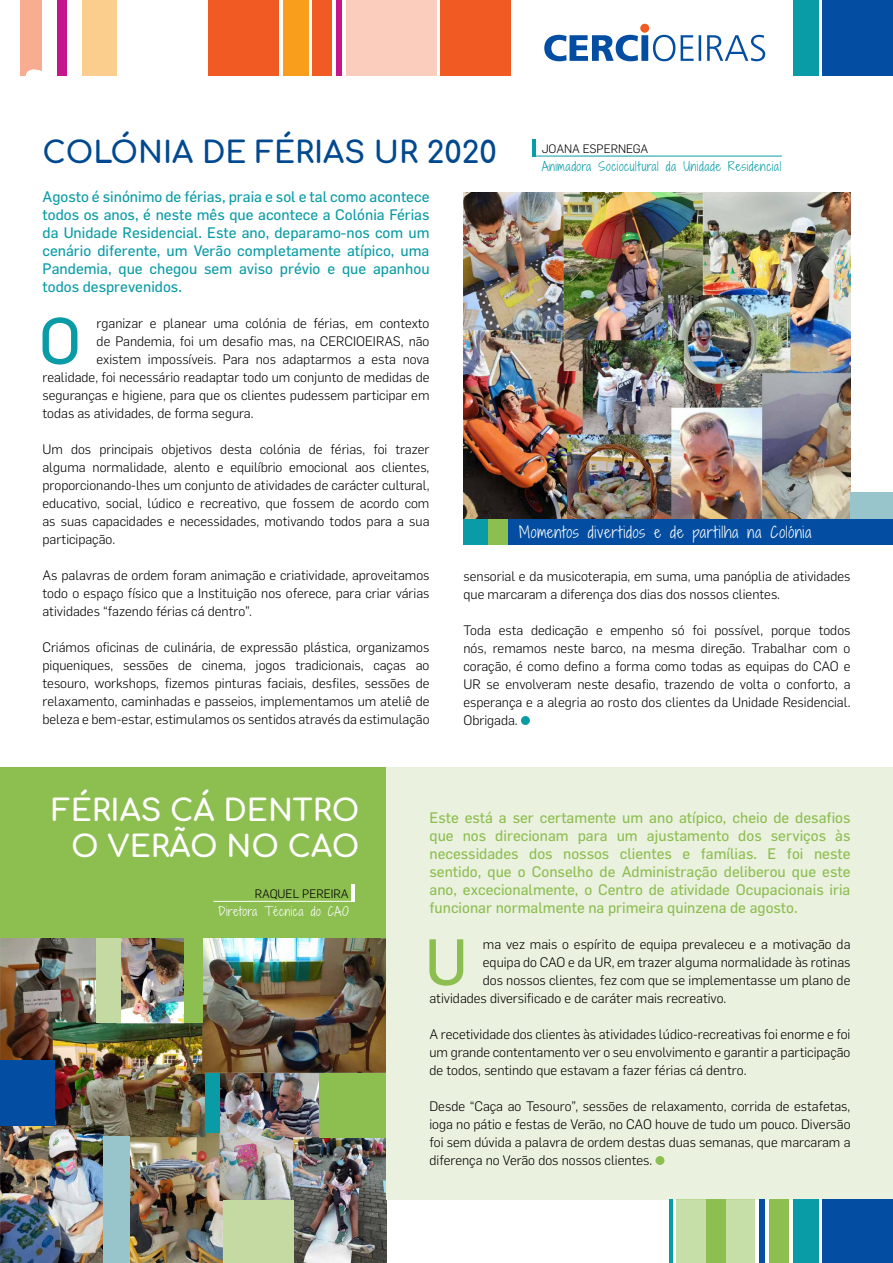
<style>
.page{position:relative;width:893px;height:1263px;background:#fff}
.page>*{position:absolute;margin:0;border:0;box-sizing:border-box;transform-origin:0 0}
.t1{font:64.05px "Flama";color:#0a9ca6}
.t2{font:64.05px "Flama";color:#8dbe50}
.t3{font:700 30px/36px "Comfortaa";color:#fff;text-align:right}
.t4{font:700 30px "Comfortaa";color:#004990}
.t5{font:15px/18px "Flama";color:#8dbe50;text-align:justify}
.t6{font:15px/18px "Flama";color:#0a9ca6;text-align:justify}
.t7{font:15px "Shadows Into Light Two";letter-spacing:.05em;color:#fff}
.t8{font:300 13.5px/18px "Flama";color:#000;text-align:justify}
.t9{font:12px "Shadows Into Light Two";letter-spacing:.05em;color:#0a9ca6}
.t10{font:300 12px "Flama";color:#000}
.t11{font:12px "Shadows Into Light Two";letter-spacing:.05em;color:#fff}
</style>
<div class="page">
<div style="left:283px;top:0;width:25px;height:76px;background:#f99d1c"></div>
<div style="left:313px;top:0;width:19px;height:76px;background:#f15a22"></div>
<div style="left:208px;top:0;width:71px;height:76px;background:#f15a22"></div>
<div style="left:336px;top:0;width:6px;height:76px;background:#c6168d"></div>
<div style="left:83px;top:0;width:34px;height:76px;background:#fcce8d"></div>
<div style="left:58px;top:0;width:9px;height:76px;background:#c6168d"></div>
<div style="left:20px;top:0;width:22px;height:76px;background:#f8ac90"></div>
<svg style="left:544px;top:35px;width:221px;height:26px"></svg>
<div style="left:640px;top:24px;width:9px;height:9px;background:#f15a22;border-radius:50%"></div>
<div style="left:793px;top:0;width:25px;height:76px;background:#0a9ca6"></div>
<div style="left:822px;top:0;width:71px;height:76px;background:#034ea2"></div>
<div style="left:346px;top:0;width:90px;height:76px;background:#facdbd"></div>
<div style="left:441px;top:0;width:70px;height:76px;background:#f15a22"></div>
<img style="left:463px;top:192px;width:387px;height:327px">
<div style="left:521px;top:716px;width:9px;height:9px;background:#0a9ca6;border-radius:50%"></div>
<div style="left:850px;top:492px;width:43px;height:28px;background:#98c4cb"></div>
<img style="left:0;top:938px;width:387px;height:325px">
<div style="left:205px;top:1073px;width:15px;height:60px;background:#0a9ca6"></div>
<div style="left:320px;top:1073px;width:67px;height:64px;background:#8dbe50"></div>
<div style="left:0;top:1060px;width:54px;height:65px;background:#034ea2"></div>
<div style="left:97px;top:935px;width:24px;height:88px;background:#c4daa2"></div>
<div style="left:185px;top:935px;width:18px;height:88px;background:#8dbe50"></div>
<div style="left:223px;top:1200px;width:71px;height:63px;background:#c4daa2"></div>
<div style="left:103px;top:1137px;width:27px;height:126px;background:#98c4cb"></div>
<div style="left:0;top:767px;width:387px;height:171px;background:#8dbe50"></div>
<div style="left:387px;top:767px;width:506px;height:432px;background:#eaf1df"></div>
<div style="left:655px;top:1156px;width:9px;height:9px;background:#8dbe50;border-radius:50%"></div>
<div style="left:793px;top:1199px;width:25px;height:64px;background:#0a9ca6"></div>
<div style="left:769px;top:1199px;width:20px;height:64px;background:#8dbe50"></div>
<div style="left:822px;top:1199px;width:71px;height:64px;background:#034ea2"></div>
<div style="left:759px;top:1199px;width:6px;height:64px;background:#034ea2"></div>
<div style="left:676px;top:1199px;width:79px;height:64px;background:#c6dea7"></div>
<div style="left:706px;top:1199px;width:19px;height:64px;background:#8dbe50"></div>
<hr style="left:669px;top:1199px;width:3px;height:64px;background:#0a9ca6">
<div style="left:463px;top:519px;width:26px;height:26px;background:#0a9ca6"></div>
<div style="left:489px;top:519px;width:19px;height:26px;background:#8dbe50"></div>
<div style="left:508px;top:519px;width:385px;height:26px;background:#034ea2"></div>
<svg style="left:25px;top:69px;width:17px;height:7px"></svg>
<svg style="left:532px;top:155px;width:250px;height:2px"></svg>
<hr style="left:532px;top:139px;width:4px;height:17px;background:#0a9ca6">
<svg style="left:213px;top:884px;width:139px;height:18px"></svg>
<hr style="left:352px;top:884px;width:3px;height:18px;background:#fff">
<h2 class="t4" style="left:43px;top:124px;width:456px">COLÓNIA DE FÉRIAS UR 2020</h2>
<p class="t10" style="left:542px;top:140px;width:108px">JOANA ESPERNEGA</p>
<p class="t9" style="left:542px;top:157px;width:241px">Animadora Sociocultural da Unidade Residencial</p>
<p class="t6" style="left:43px;top:187px;width:388px">Agosto é sinónimo de férias, praia e sol e tal como acontece todos os anos, é neste mês que acontece a Colónia Férias da Unidade Residencial. Este ano, deparamo-nos com um cenário diferente, um Verão completamente atípico, uma Pandemia, que chegou sem aviso prévio e que apanhou todos desprevenidos.</p>
<h1 class="t1" style="left:39px;top:302px;width:44px">O</h1>
<p class="t8" style="left:97px;top:313px;width:334px">rganizar e planear uma colónia de férias, em contexto</p>
<p class="t8" style="left:97px;top:331px;width:334px">de Pandemia, foi um desafio mas, na CERCIOEIRAS, não</p>
<p class="t8" style="left:97px;top:349px;width:334px">existem impossíveis. Para nos adaptarmos a esta nova</p>
<p class="t8" style="left:43px;top:367px;width:388px">realidade, foi necessário readaptar todo um conjunto de medidas de</p>
<p class="t8" style="left:43px;top:385px;width:388px">seguranças e higiene, para que os clientes pudessem participar em</p>
<p class="t8" style="left:43px;top:403px;width:212px">todas as atividades, de forma segura.</p>
<p class="t8" style="left:43px;top:439px;width:388px">Um dos principais objetivos desta colónia de férias, foi trazer alguma normalidade, alento e equilíbrio emocional aos clientes, proporcionando-lhes um conjunto de atividades de carácter cultural, educativo, social, lúdico e recreativo, que fossem de acordo com as suas capacidades e necessidades, motivando todos para a sua participação.</p>
<p class="t8" style="left:43px;top:565px;width:388px">As palavras de ordem foram animação e criatividade, aproveitamos todo o espaço físico que a Instituição nos oferece, para criar várias atividades “fazendo férias cá dentro”.</p>
<p class="t8" style="left:43px;top:637px;width:388px">Criámos oficinas de culinária, de expressão plástica, organizamos piqueniques, sessões de cinema, jogos tradicionais, caças ao tesouro, workshops, fizemos pinturas faciais, desfiles, sessões de relaxamento, caminhadas e passeios, implementamos um ateliê de beleza e bem-estar, estimulamos os sentidos através da estimulação</p>
<p class="t7" style="left:519px;top:521px;width:294px">Momentos divertidos e de partilha na Colónia</p>
<p class="t8" style="left:463px;top:566px;width:388px">sensorial e da musicoterapia, em suma, uma panóplia de atividades que marcaram a diferença dos dias dos nossos clientes.</p>
<p class="t8" style="left:463px;top:620px;width:388px">Toda esta dedicação e empenho só foi possível, porque todos nós, remamos neste barco, na mesma direção. Trabalhar com o coração, é como defino a forma como todas as equipas do CAO e UR se envolveram neste desafio, trazendo de volta o conforto, a esperança e a alegria ao rosto dos clientes da Unidade Residencial.<br>Obrigada.</p>
<h2 class="t3" style="left:52px;top:789px;width:309px">FÉRIAS CÁ DENTRO<br>O VERÃO NO CAO</h2>
<p class="t10" style="left:255px;top:885px;width:95px">RAQUEL PEREIRA</p>
<p class="t11" style="left:218px;top:902px;width:132px">Diretora Técnica do CAO</p>
<p class="t5" style="left:429px;top:808px;width:422px">Este está a ser certamente um ano atípico, cheio de desafios que nos direcionam para um ajustamento dos serviços às necessidades dos nossos clientes e famílias. E foi neste sentido, que o Conselho de Administração deliberou que este ano, excecionalmente, o Centro de atividade Ocupacionais iria funcionar normalmente na primeira quinzena de agosto.</p>
<h1 class="t2" style="left:425px;top:923px;width:44px">U</h1>
<p class="t8" style="left:483px;top:934px;width:369px">ma vez mais o espírito de equipa prevaleceu e a motivação da</p>
<p class="t8" style="left:483px;top:952px;width:369px">equipa do CAO e da UR, em trazer alguma normalidade às rotinas</p>
<p class="t8" style="left:483px;top:970px;width:369px">dos nossos clientes, fez com que se implementasse um plano de</p>
<p class="t8" style="left:429px;top:988px;width:298px">atividades diversificado e de caráter mais recreativo.</p>
<p class="t8" style="left:429px;top:1024px;width:422px">A recetividade dos clientes às atividades lúdico-recreativas foi enorme e foi um grande contentamento ver o seu envolvimento e garantir a participação de todos, sentindo que estavam a fazer férias cá dentro.</p>
<p class="t8" style="left:429px;top:1096px;width:423px">Desde “Caça ao Tesouro”, sessões de relaxamento, corrida de estafetas, ioga no pátio e festas de Verão, no CAO houve de tudo um pouco. Diversão foi sem dúvida a palavra de ordem destas duas semanas, que marcaram a diferença no Verão dos nossos clientes.</p>
</div>
